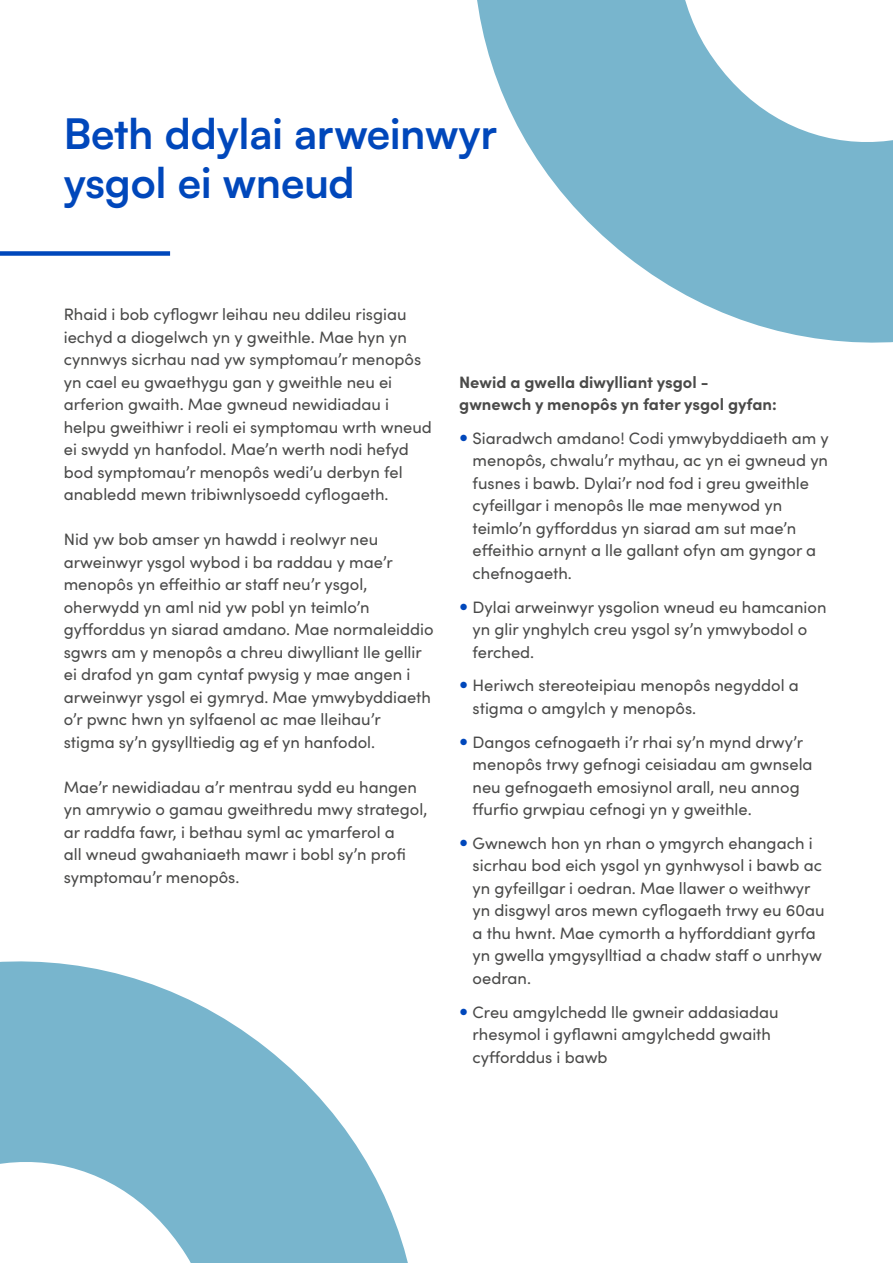
<style>
.page{position:relative;width:893px;height:1263px;background:#fff}
.page>*{position:absolute;margin:0;border:0;box-sizing:border-box;transform-origin:0 0}
.t1{font:700 42px/49.5px "Satoshi";color:#0047bb}
.t2{font:16.5px/22.5px "Sofia Pro";color:#4a4a49}
.t3{font:700 16.5px/22.5px "Sofia Pro";color:#4a4a49}
</style>
<div class="page">
<div style="left:0;top:251px;width:170px;height:5px;background:#0047bb"></div>
<svg style="left:0;top:961px;width:408px;height:302px;fill:#78b5cd"></svg>
<svg style="left:477px;top:0;width:416px;height:343px;fill:#78b5cd"></svg>
<p class="t1" style="left:64px;top:106px;width:435px">Beth ddylai arweinwyr ysgol ei wneud</p>
<p class="t2" style="left:64px;top:302px;width:370px">Rhaid i bob cyflogwr leihau neu ddileu risgiau iechyd a diogelwch yn y gweithle. Mae hyn yn cynnwys sicrhau nad yw symptomau’r menopôs yn cael eu gwaethygu gan y gweithle neu ei arferion gwaith. Mae gwneud newidiadau i helpu gweithiwr i reoli ei symptomau wrth wneud ei swydd yn hanfodol. Mae’n werth nodi hefyd bod symptomau’r menopôs wedi’u derbyn fel anabledd mewn tribiwnlysoedd cyflogaeth.</p>
<p class="t2" style="left:64px;top:527px;width:371px">Nid yw bob amser yn hawdd i reolwyr neu arweinwyr ysgol wybod i ba raddau y mae’r menopôs yn effeithio ar staff neu’r ysgol, oherwydd yn aml nid yw pobl yn teimlo’n gyfforddus yn siarad amdano. Mae normaleiddio sgwrs am y menopôs a chreu diwylliant lle gellir ei drafod yn gam cyntaf pwysig y mae angen i arweinwyr ysgol ei gymryd. Mae ymwybyddiaeth o’r pwnc hwn yn sylfaenol ac mae lleihau’r stigma sy’n gysylltiedig ag ef yn hanfodol.</p>
<p class="t2" style="left:64px;top:775px;width:365px">Mae’r newidiadau a’r mentrau sydd eu hangen yn amrywio o gamau gweithredu mwy strategol, ar raddfa fawr, i bethau syml ac ymarferol a<br>all wneud gwahaniaeth mawr i bobl sy’n profi symptomau’r menopôs.</p>
<p class="t3" style="left:459px;top:369px;width:319px">Newid a gwella diwylliant ysgol - gwnewch y menopôs yn fater ysgol gyfan:</p>
<p class="t2" style="left:473px;top:426px;width:358px">Siaradwch amdano! Codi ymwybyddiaeth am y menopôs, chwalu’r mythau, ac yn ei gwneud yn fusnes i bawb. Dylai’r nod fod i greu gweithle cyfeillgar i menopôs lle mae menywod yn teimlo’n gyfforddus yn siarad am sut mae’n effeithio arnynt a lle gallant ofyn am gyngor a chefnogaeth.</p>
<p class="t2" style="left:473px;top:595px;width:355px">Dylai arweinwyr ysgolion wneud eu hamcanion yn glir ynghylch creu ysgol sy’n ymwybodol o ferched.</p>
<p class="t2" style="left:473px;top:673px;width:328px">Heriwch stereoteipiau menopôs negyddol a stigma o amgylch y menopôs.</p>
<p class="t2" style="left:473px;top:730px;width:342px">Dangos cefnogaeth i’r rhai sy’n mynd drwy’r menopôs trwy gefnogi ceisiadau am gwnsela neu gefnogaeth emosiynol arall, neu annog ffurfio grwpiau cefnogi yn y gweithle.</p>
<p class="t2" style="left:473px;top:831px;width:354px">Gwnewch hon yn rhan o ymgyrch ehangach i sicrhau bod eich ysgol yn gynhwysol i bawb ac yn gyfeillgar i oedran. Mae llawer o weithwyr yn disgwyl aros mewn cyflogaeth trwy eu 60au a thu hwnt. Mae cymorth a hyfforddiant gyrfa yn gwella ymgysylltiad a chadw staff o unrhyw oedran.</p>
<p class="t2" style="left:473px;top:1000px;width:308px">Creu amgylchedd lle gwneir addasiadau rhesymol i gyflawni amgylchedd gwaith cyfforddus i bawb</p>
</div>
